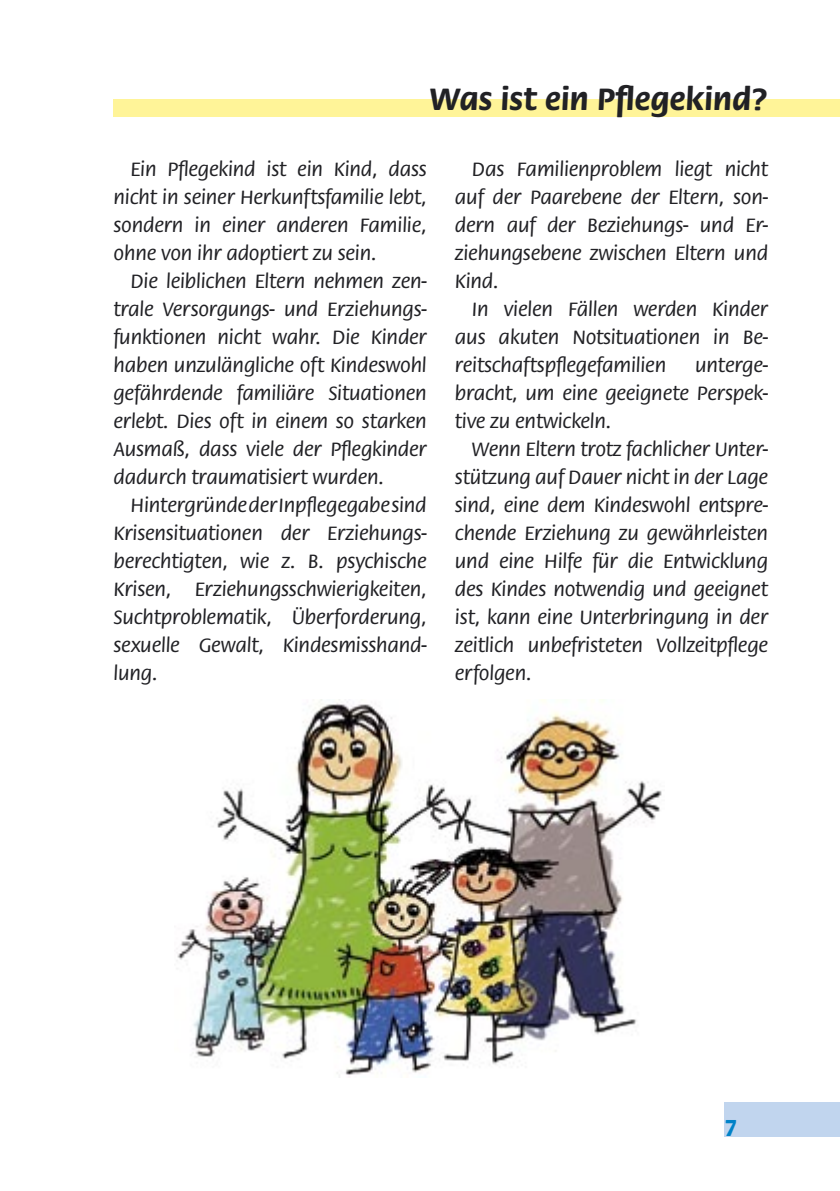
<style>
.page{position:relative;width:840px;height:1191px;background:#fff}
.page>*{position:absolute;margin:0;border:0;box-sizing:border-box;transform-origin:0 0}
.Überschrift{font:700 32px "Flora Itc T";color:#212125}
.t1{font:700 24px "Flora Itc T";color:#0082c8}
.Absatzformat_1{font:20px/28px "Flora Itc T";color:#212125;text-align:justify}
</style>
<div class="page">
<div style="left:723px;top:1102px;width:116px;height:34px;background:#c1d5ee"></div>
<div style="left:113px;top:99px;width:726px;height:17px;background:#fff498"></div>
<img style="left:177px;top:699px;width:485px;height:376px">
<p class="Überschrift" style="left:428px;top:80px;width:340px">Was ist ein Pflegekind?</p>
<p class="Absatzformat_1" style="left:113px;top:155px;width:314px;text-indent:17px">Ein Pflegekind ist ein Kind, dass nicht in seiner Herkunftsfamilie lebt, sondern in einer anderen Familie, ohne von ihr adoptiert zu sein.</p>
<p class="Absatzformat_1" style="left:113px;top:267px;width:314px;text-indent:17px">Die leiblichen Eltern nehmen zen&shy;trale Versorgungs- und Erziehungs&shy;funktionen nicht wahr. Die Kinder haben unzulängliche oft Kindeswohl gefährdende familiäre Situationen erlebt. Dies oft in einem so starken Ausmaß, dass viele der Pflegkinder dadurch traumatisiert wurden.</p>
<p class="Absatzformat_1" style="left:113px;top:491px;width:314px;text-indent:17px">Hintergründe der Inpflegegabe sind Krisensituationen der Erziehungs&shy;berechtigten, wie z. B. psychische Krisen, Erziehungsschwierigkeiten, Suchtproblematik, Überforderung, sexuelle Gewalt, Kindesmisshand&shy;lung.</p>
<p class="Absatzformat_1" style="left:454px;top:155px;width:314px;text-indent:17px">Das Familienproblem liegt nicht auf der Paarebene der Eltern, son&shy;dern auf der Beziehungs- und Er&shy;ziehungsebene zwischen Eltern und Kind.</p>
<p class="Absatzformat_1" style="left:454px;top:295px;width:314px;text-indent:17px">In vielen Fällen werden Kinder aus akuten Notsituationen in Be&shy;reitschaftspflegefamilien</p>
<p class="Absatzformat_1" style="left:454px;top:351px;width:314px;text-indent:240px">unterge&shy;bracht, um eine geeignete Perspek&shy;tive zu entwickeln.</p>
<p class="Absatzformat_1" style="left:454px;top:435px;width:314px;text-indent:17px">Wenn Eltern trotz fachlicher Unter&shy;stützung auf Dauer nicht in der Lage sind, eine dem Kindeswohl entspre&shy;chende Erziehung zu gewährleisten und eine Hilfe für die Entwicklung des Kindes notwendig und geeignet ist, kann eine Unterbringung in der zeitlich unbefristeten Vollzeitpflege erfolgen.</p>
<p class="t1" style="left:723px;top:1114px;width:15px">7</p>
</div>
